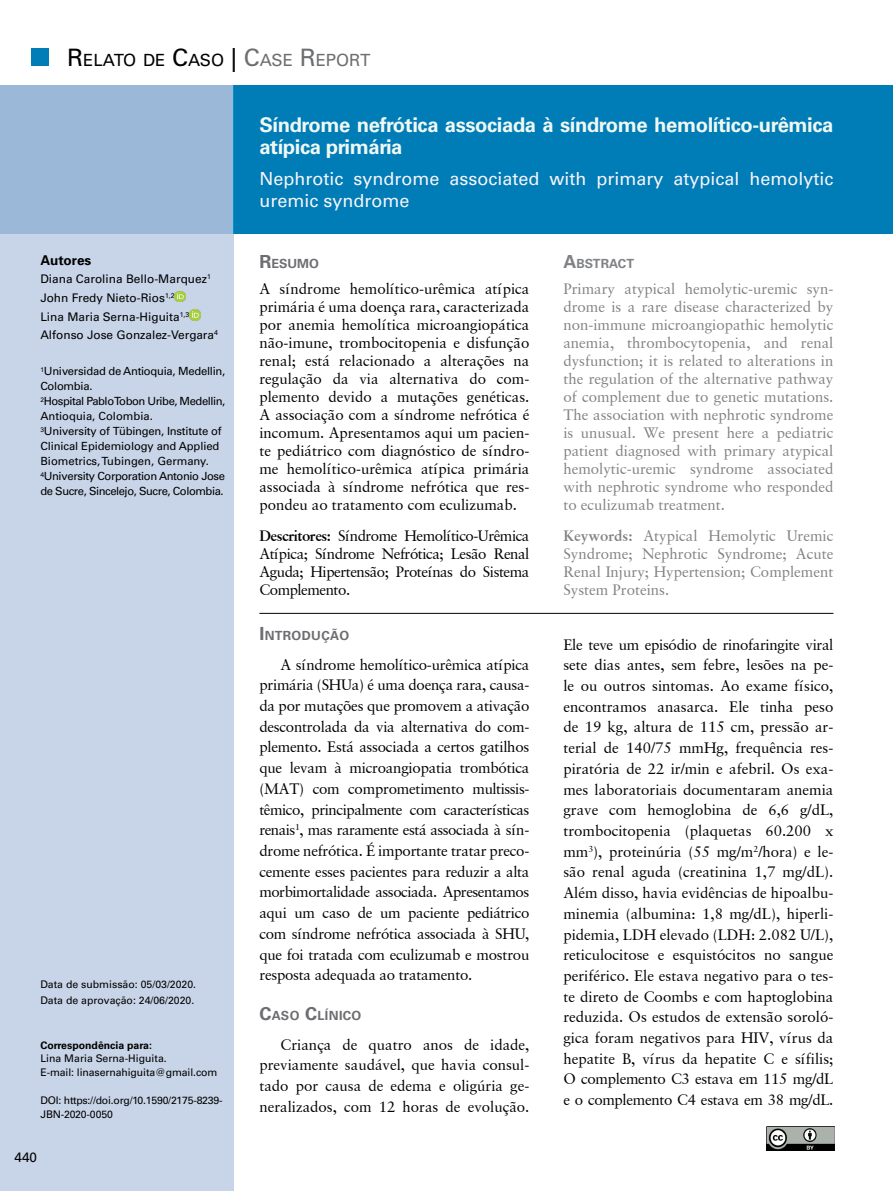
<style>
.page{position:relative;width:893px;height:1191px;background:#fff}
.page>*{position:absolute;margin:0;border:0;box-sizing:border-box;transform-origin:0 0}
.t1{font:700 20.25px/22.5px "Univers LT Std";letter-spacing:-.02em;color:#f0f8f3}
.t2{font:18px/21.6px "Univers LT Std";color:#f6f4f9}
.t3{font:16.8px "Univers LT Std";color:#000}
.t4{font:15px/20.7px "Garamond Retrospective S Si";letter-spacing:-.015em;color:#000;text-align:justify}
.t5{font:15px/18px "Garamond Retrospective S Si";color:#808285;text-align:justify}
.t6{font:13.5px "Univers 65 Bold";color:#000}
.t7{font:13.5px "Univers LT Std";color:#000}
.t8{font:700 12.6px "Univers LT Std";letter-spacing:.03em;color:#6d6e71}
.t9{font:700 12.6px "Univers LT Std";color:#808285}
.t10{font:11.85px/18.6px "Univers LT Std";color:#000}
.t11{font:11.25px/15px "Univers LT Std";letter-spacing:-.025em;color:#000}
.t12{font:10.5px/13.5px "Univers LT Std";letter-spacing:-.01em;color:#000}
.t13{font:700 10.5px "Univers LT Std";color:#000}
.s1{font-size:24px}
.s2{font-size:24px;color:#6d6e71}
.s3{color:#6d6e71}
.s4{font-size:18px}
.s5{font-weight:700}
</style>
<div class="page">
<div style="left:0;top:234px;width:234px;height:957px;background:#c8d5e8"></div>
<div style="left:234px;top:85px;width:659px;height:149px;background:#007cb7"></div>
<div style="left:0;top:85px;width:234px;height:149px;background:#9cb8d8"></div>
<div style="left:32px;top:49px;width:17px;height:17px;background:#007cb7"></div>
<svg style="left:175px;top:291px;width:10px;height:11px"></svg>
<svg style="left:189px;top:310px;width:11px;height:10px"></svg>
<img style="left:766px;top:1126px;width:68px;height:24px">
<hr style="left:259px;top:613px;width:574px;height:1px;background:#000">
<p class="t3" style="left:67px;top:50px;width:305px"><span class="s1">R</span>ELATO DE <span class="s1">C</span>ASO <span class="s1">|</span> <span class="s2">C</span><span class="s3">ASE</span> <span class="s2">R</span><span class="s3">EPORT</span></p>
<p class="t6" style="left:40px;top:252px;width:53px">Autores</p>
<p class="t10" style="left:40px;top:270px;width:179px">Diana Carolina Bello-Marquez<sup>1<br></sup>John Fredy Nieto-Rios<sup>1,2<br></sup>Lina Maria Serna-Higuita<sup>1,3<br></sup>Alfonso Jose Gonzalez-Vergara<sup>4</sup></p>
<p class="t11" style="left:40px;top:364px;width:186px"><sup>1</sup>Universidad de Antioquia, Medellin, Colombia.<br><sup>2</sup>Hospital Pablo Tobon Uribe, Medellin, Antioquia, Colombia.<br><sup>3</sup>University of Tübingen, Institute of Clinical Epidemiology and Applied Biometrics, Tubingen, Germany.<br><sup>4</sup>University Corporation Antonio Jose de Sucre, Sincelejo, Sucre, Colombia.</p>
<p class="t12" style="left:40px;top:976px;width:157px;line-height:15.6px">Data de submissão: 05/03/2020.<br>Data de aprovação: 24/06/2020.</p>
<p class="t13" style="left:40px;top:1039px;width:113px">Correspondência para:</p>
<p class="t12" style="left:40px;top:1051px;width:178px">Lina Maria Serna-Higuita.<br>E-mail: linasernahiguita@gmail.com</p>
<p class="t12" style="left:40px;top:1093px;width:184px">DOI: https://doi.org/10.1590/2175-8239-<br>JBN-2020-0050</p>
<p class="t7" style="left:15px;top:1149px;width:24px">440</p>
<h1 class="t1" style="left:259px;top:113px;width:576px">Síndrome nefrótica associada à síndrome hemolítico-urêmica atípica primária</h1>
<p class="t2" style="left:259px;top:168px;width:576px">Nephrotic syndrome associated with primary atypical hemolytic uremic syndrome</p>
<p class="t8" style="left:259px;top:256px;width:61px"><span class="s4">R</span>ESUMO</p>
<p class="t4" style="left:259px;top:280px;width:272px;line-height:18px">A síndrome hemolítico-urêmica atípica primária é uma doença rara, caracterizada por anemia hemolítica microangiopática não-imune, trombocitopenia e disfunção renal; está relacionado a alterações na regulação da via alternativa do com&shy;plemento devido a mutações genéticas.<br>A associação com a síndrome nefrótica é incomum. Apresentamos aqui um pacien&shy;te pediátrico com diagnóstico de síndro&shy;me hemolítico-urêmica atípica primária associada à síndrome nefrótica que res&shy;pondeu ao tratamento com eculizumab.</p>
<p class="t9" style="left:563px;top:256px;width:72px"><span class="s4">A</span>BSTRACT</p>
<p class="t5" style="left:563px;top:280px;width:272px">Primary atypical hemolytic-uremic syn&shy;drome is a rare disease characterized by non-immune microangiopathic hemolytic anemia, thrombocytopenia, and renal dysfunction; it is related to alterations in the regulation of the alternative pathway of complement due to genetic mutations.<br>The association with nephrotic syndrome is unusual. We present here a pediatric patient diagnosed with primary atypical hemolytic-uremic syndrome associated with nephrotic syndrome who responded to eculizumab treatment.</p>
<p class="t4" style="left:259px;top:526px;width:272px;line-height:18px"><span class="s5">Descritores:</span> Síndrome Hemolítico-Urêmica Atípica; Síndrome Nefrótica; Lesão Renal Aguda; Hipertensão; Proteínas do Sistema Complemento.</p>
<p class="t5" style="left:563px;top:526px;width:272px"><span class="s5">Keywords:</span> Atypical Hemolytic Uremic Syndrome; Nephrotic Syndrome; Acute Renal Injury; Hypertension; Complement System Proteins.</p>
<p class="t8" style="left:259px;top:628px;width:91px"><span class="s4">I</span>NTRODUÇÃO</p>
<p class="t4" style="left:259px;top:654px;width:272px;text-indent:21px">A síndrome hemolítico-urêmica atípica primária (SHUa) é uma doença rara, causa&shy;da por mutações que promovem a ativação descontrolada da via alternativa do com&shy;plemento. Está associada a certos gatilhos que levam à microangiopatia trombótica (MAT) com comprometimento multissis&shy;têmico, principalmente com características renais<sup>1</sup>, mas raramente está associada à sín&shy;drome nefrótica. É importante tratar preco&shy;cemente esses pacientes para reduzir a alta morbimortalidade associada. Apresentamos aqui um caso de um paciente pediátrico com síndrome nefrótica associada à SHU, que foi tratada com eculizumab e mostrou resposta adequada ao tratamento.</p>
<p class="t8" style="left:259px;top:1008px;width:104px"><span class="s4">C</span>ASO <span class="s4">C</span>LÍNICO</p>
<p class="t4" style="left:259px;top:1033px;width:271px;text-indent:21px">Criança de quatro anos de idade, previamente saudável, que havia consul&shy;tado por causa de edema e oligúria ge&shy;neralizados, com 12 horas de evolução.</p>
<p class="t4" style="left:563px;top:634px;width:272px">Ele teve um episódio de rinofaringite viral sete dias antes, sem febre, lesões na pe&shy;le ou outros sintomas. Ao exame físico, encontramos anasarca. Ele tinha peso de 19 kg, altura de 115 cm, pressão ar&shy;terial de 140/75 mmHg, frequência res&shy;piratória de 22 ir/min e afebril. Os exa&shy;mes laboratoriais documentaram anemia grave com hemoglobina de 6,6 g/dL, trombocitopenia (plaquetas 60.200 x mm<sup>3</sup>), proteinúria (55 mg/m<sup>2</sup>/hora) e le&shy;são renal aguda (creatinina 1,7 mg/dL).<br>Além disso, havia evidências de hipoalbu&shy;minemia (albumina: 1,8 mg/dL), hiperli&shy;pidemia, LDH elevado (LDH: 2.082 U/L), reticulocitose e esquistócitos no sangue periférico. Ele estava negativo para o tes&shy;te direto de Coombs e com haptoglobina reduzida. Os estudos de extensão soroló&shy;gica foram negativos para HIV, vírus da hepatite B, vírus da hepatite C e sífilis; O complemento C3 estava em 115 mg/dL e o complemento C4 estava em 38 mg/dL.</p>
</div>
